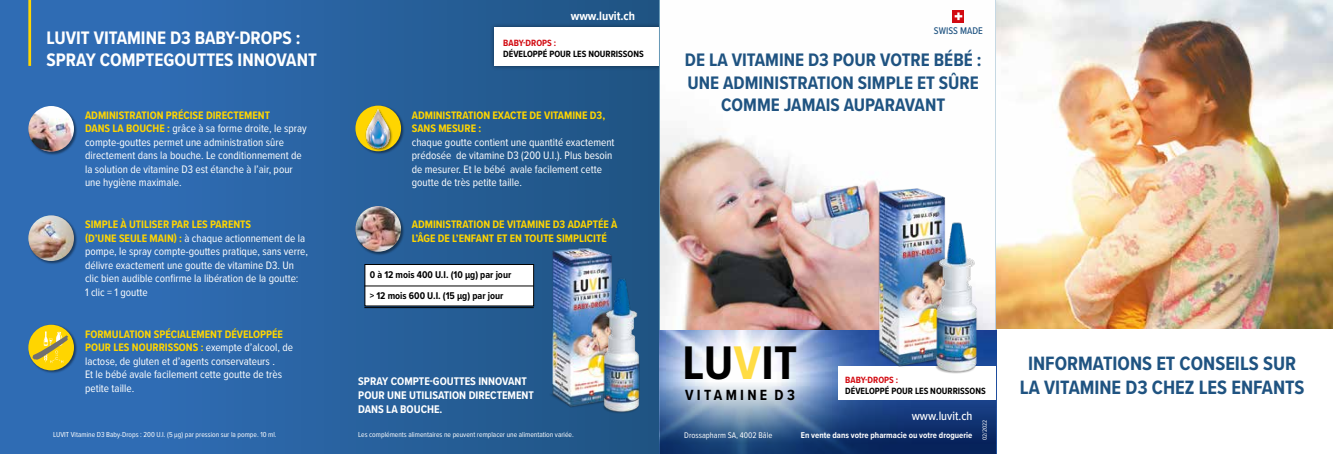
<style>
.page{position:relative;width:1333px;height:454px;background:#fff}
.page>*{position:absolute;margin:0;border:0;box-sizing:border-box;transform-origin:0 0}
.t1{font:700 48.88px "Proxima Nova Cond";letter-spacing:.01em;color:#000}
.t2{font:700 20px/24px "Proxima Nova Cond";color:#1f5381;text-align:center}
.t3{font:700 18.75px/22.5px "Proxima Nova Cond";color:#1f5381;text-align:center}
.t4{font:700 18.75px/21.9px "Proxima Nova Cond";color:#fff}
.t5{font:700 15.25px "Proxima Nova Cond";letter-spacing:.215em;color:#000}
.t6{font:700 12.5px "Proxima Nova Cond";color:#fff}
.t7{font:500 12.5px "Proxima Nova Cond";color:#fff}
.t8{font:700 11.5px/13.8px "Proxima Nova Cond";color:#fff}
.t9{font:11.25px/13.5px "Proxima Nova Cond";color:#fff}
.t10{font:700 11.25px/13.5px "Proxima Nova Cond";color:#ffd500}
.t11{font:700 10.12px/21.6px "Proxima Nova Cond";color:#000}
.t12{font:500 10px "Proxima Nova Cond";color:#1f5381}
.t13{font:700 9.38px "Proxima Nova Cond";color:#000}
.t14{font:700 9.38px "Proxima Nova Cond";color:#d20a11}
.t15{font:700 8.75px "Proxima Nova Cond";color:#fff}
.t16{font:8.5px "Proxima Nova Cond";color:#fff}
.t17{font:7.5px "Proxima Nova Cond";color:#fff}
.t18{font:6.25px "Proxima Nova Cond";color:#fff}
.s1{font-weight:700;color:#ffd500}
.s2{color:#ffdc44}
</style>
<div class="page">
<div style="left:0;top:0;width:666px;height:454px;background:linear-gradient(to right,#3271bd,#1f5483)"></div>
<div style="left:28px;top:105px;width:50px;height:50px;background:#000;opacity:.45"></div>
<img style="left:28px;top:106px;width:46px;height:45px;border-radius:23px">
<div style="left:28px;top:215px;width:50px;height:49px;background:#000;opacity:.45"></div>
<img style="left:28px;top:215px;width:46px;height:46px;border-radius:23px">
<div style="left:28px;top:324px;width:50px;height:50px;background:#000;opacity:.45"></div>
<div style="left:28px;top:324px;width:46px;height:46px;background:#ffd500;border-radius:50%"></div>
<svg style="left:33px;top:331px;width:35px;height:32px"></svg>
<div style="left:355px;top:205px;width:50px;height:50px;background:#000;opacity:.45"></div>
<div style="left:355px;top:206px;width:46px;height:45px;background:#000;opacity:.45"></div>
<img style="left:355px;top:206px;width:46px;height:45px;border-radius:23px">
<div style="left:355px;top:105px;width:50px;height:50px;background:#000;opacity:.45"></div>
<div style="left:355px;top:106px;width:46px;height:45px;background:#ffd500;border-radius:50%"></div>
<img style="left:361px;top:104px;width:34px;height:48px">
<img style="left:364px;top:115px;width:28px;height:37px">
<hr style="left:28px;top:0;width:3px;height:66px;background:#ffd500">
<div style="left:490px;top:23px;width:176px;height:48px;background:#000;opacity:.45"></div>
<div style="left:494px;top:27px;width:167px;height:39px;background:#fff"></div>
<img style="left:659px;top:0;width:337px;height:330px">
<img style="left:659px;top:330px;width:337px;height:51px">
<svg style="left:659px;top:381px;width:337px;height:73px;background:#436392"></svg>
<div style="left:952px;top:10px;width:11px;height:12px;background:#d20a11"></div>
<svg style="left:954px;top:12px;width:8px;height:8px"></svg>
<div style="left:838px;top:366px;width:158px;height:34px;background:#fff"></div>
<img style="left:854px;top:152px;width:108px;height:215px">
<img style="left:923px;top:211px;width:66px;height:197px">
<img style="left:530px;top:215px;width:97px;height:205px">
<img style="left:592px;top:268px;width:58px;height:176px">
<img style="left:996px;top:0;width:336px;height:329px">
<div style="left:365px;top:264px;width:168px;height:42px;background:#fff"></div>
<div style="left:365px;top:264px;width:169px;height:42px;border:1px solid #000"></div>
<hr style="left:364px;top:285px;width:170px;height:1px;background:#000">
<hr style="left:364px;top:307px;width:170px;height:1px;background:#000">
<p class="t6" style="left:570px;top:6px;width:66px">www.luvit.ch</p>
<p class="t12" style="left:933px;top:23px;width:50px">SWISS MADE</p>
<h3 class="t4" style="left:46px;top:26px;width:272px">LUVIT VITAMINE D3 BABY-DROPS :<br>SPRAY COMPTEGOUTTES INNOVANT</h3>
<p class="t14" style="left:503px;top:36px;width:54px">BABY-DROPS :</p>
<p class="t13" style="left:503px;top:47px;width:142px">DÉVELOPPÉ POUR LES NOURRISSONS</p>
<h3 class="t3" style="left:685px;top:48px;width:298px">DE LA VITAMINE D3 POUR VOTRE BÉBÉ :<br>UNE ADMINISTRATION SIMPLE ET SÛRE<br>COMME JAMAIS AUPARAVANT</h3>
<p class="t9" style="left:85px;top:108px;width:223px"><span class="s1">ADMINISTRATION PRÉCISE DIRECTEMENT<br>DANS LA BOUCHE :</span> grâce à sa forme droite, le spray compte-gouttes permet une administration sûre directement dans la bouche. Le conditionnement de la solution de vitamine D3 est étanche à l’air, pour une hygiène maximale.</p>
<p class="t9" style="left:85px;top:217px;width:224px"><span class="s1">SIMPLE À UTILISER PAR LES PARENTS<br>(D’UNE SEULE MAIN) :</span> à chaque actionnement de la pompe, le spray compte-gouttes pratique, sans verre, délivre exactement une goutte de vitamine D3. Un clic bien audible confirme la libération de la goutte:<br>1 clic = 1 goutte</p>
<p class="t9" style="left:85px;top:326px;width:209px"><span class="s1">FORMULATION SPÉCIALEMENT DÉVELOPPÉE POUR LES NOURRISSONS :</span> exempte d’alcool, de lactose, de gluten et d’agents conservateurs .<br>Et le bébé avale facilement cette goutte de très petite taille.</p>
<p class="t10" style="left:412px;top:108px;width:195px">ADMINISTRATION EXACTE DE VITAMINE D3,<br>SANS MESURE :</p>
<p class="t9" style="left:412px;top:135px;width:204px">chaque goutte contient une quantité exactement prédosée de vitamine D3 (200 U.I.). Plus besoin de mesurer. Et le bébé avale facilement cette goutte de très petite taille.</p>
<p class="t10" style="left:412px;top:217px;width:207px">ADMINISTRATION DE VITAMINE D3 ADAPTÉE À<br>L’ÂGE DE L’ENFANT ET EN TOUTE SIMPLICITÉ</p>
<p class="t11" style="left:370px;top:263px;width:143px">0 à 12 mois 400 U.I. (10 μg) par jour &gt; 12 mois 600 U.I. (15 μg) par jour</p>
<h1 class="t1" style="left:682px;top:327px;width:116px">LU<span class="s2">V</span>IT</h1>
<h3 class="t5" style="left:685px;top:383px;width:111px">VITAMINE D3</h3>
<p class="t14" style="left:845px;top:373px;width:54px">BABY-DROPS :</p>
<p class="t13" style="left:845px;top:384px;width:142px">DÉVELOPPÉ POUR LES NOURRISSONS</p>
<p class="t8" style="left:358px;top:374px;width:177px">SPRAY COMPTE-GOUTTES INNOVANT<br>POUR UNE UTILISATION DIRECTEMENT<br>DANS LA BOUCHE.</p>
<p class="t7" style="left:911px;top:406px;width:62px">www.luvit.ch</p>
<p class="t18" style="left:980px;top:440px;width:22px;rotate:-90deg">02/2022</p>
<p class="t17" style="left:53px;top:429px;width:225px">LUVIT Vitamine D3 Baby-Drops : 200 U.I. (5 μg) par pression sur la pompe. 10 ml.</p>
<p class="t17" style="left:358px;top:429px;width:217px">Les compléments alimentaires ne peuvent remplacer une alimentation variée.</p>
<p class="t16" style="left:684px;top:428px;width:90px">Drossapharm SA, 4002 Bâle</p>
<p class="t15" style="left:800px;top:428px;width:173px">En vente dans votre pharmacie ou votre droguerie</p>
<h2 class="t2" style="left:1019px;top:350px;width:286px">INFORMATIONS ET CONSEILS SUR<br>LA VITAMINE D3 CHEZ LES ENFANTS</h2>
</div>
